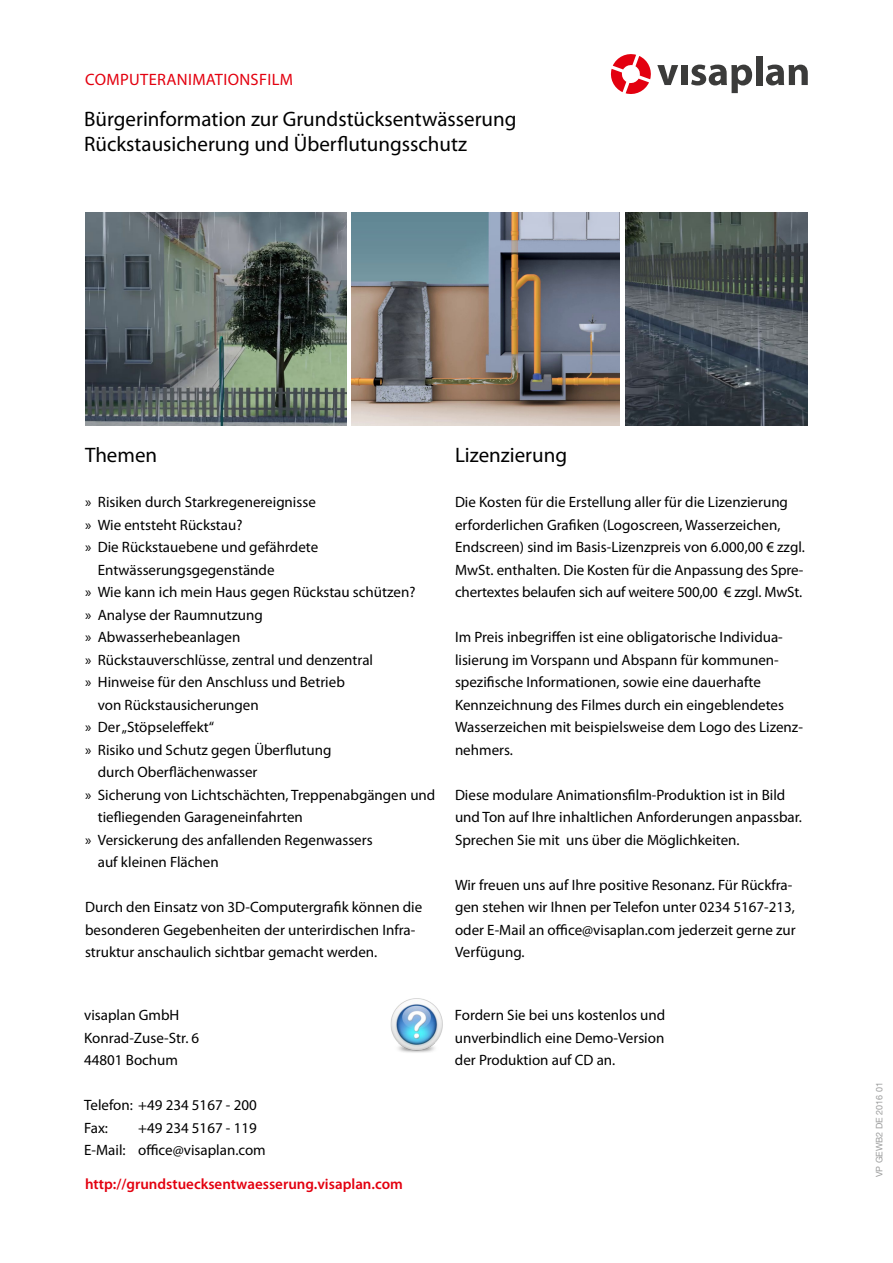
<style>
.page{position:relative;width:893px;height:1263px;background:#fff}
.page>*{position:absolute;margin:0;border:0;box-sizing:border-box;transform-origin:0 0}
.t1{font:21px/25.2px "Myriad Pro";color:#000}
.t2{font:16.5px "Myriad Pro";letter-spacing:.02em;color:#e3000f}
.t3{font:15px/22.5px "Myriad Pro";color:#000}
.t4{font:600 15px "Myriad Pro";color:#e3000f}
.t5{font:9px "Helvetica Neue";color:#9c9d9d}
</style>
<div class="page">
<div style="left:681px;top:65px;width:6px;height:20px;background:#3b3b3a"></div>
<svg style="left:691px;top:65px;width:61px;height:28px"></svg>
<div style="left:756px;top:56px;width:6px;height:29px;background:#3b3b3a"></div>
<svg style="left:766px;top:65px;width:42px;height:20px"></svg>
<svg style="left:610px;top:54px;width:68px;height:40px"></svg>
<img style="left:625px;top:213px;width:183px;height:212px">
<img style="left:352px;top:213px;width:268px;height:212px">
<img style="left:85px;top:213px;width:262px;height:212px">
<img style="left:390px;top:998px;width:53px;height:55px">
<p class="t2" style="left:85px;top:69px;width:65px">Comp utera</p>
<p class="t2" style="left:177px;top:69px;width:20px">nimati</p>
<p class="t2" style="left:228px;top:69px;width:33px">onsfilm</p>
<h1 class="t1" style="left:84px;top:106px;width:434px">Bürgerinformation zur Grundstücksentwässerung<br>Rückstausicherung und Überflutungsschutz</h1>
<h1 class="t1" style="left:85px;top:442px;width:74px">Themen</h1>
<p class="t3" style="left:85px;top:491px;width:232px">» Risiken durch Starkregenereignisse</p>
<p class="t3" style="left:85px;top:513px;width:159px">» Wie entsteht Rückstau?</p>
<p class="t3" style="left:85px;top:536px;width:235px">» Die Rückstauebene und gefährdete</p>
<p class="t3" style="left:98px;top:558px;width:178px">Entwässerungsgegenstände</p>
<p class="t3" style="left:85px;top:581px;width:332px">» Wie kann ich mein Haus gegen Rückstau schützen?</p>
<p class="t3" style="left:85px;top:603px;width:179px">» Analyse der Raumnutzung</p>
<p class="t3" style="left:85px;top:626px;width:157px">» Abwasserhebeanlagen</p>
<p class="t3" style="left:85px;top:648px;width:290px">» Rückstauverschlüsse, zentral und denzentral</p>
<p class="t3" style="left:85px;top:671px;width:261px">» Hinweise für den Anschluss und Betrieb</p>
<p class="t3" style="left:98px;top:693px;width:163px">von Rückstausicherungen</p>
<p class="t3" style="left:85px;top:716px;width:131px">» Der „Stöpseleffekt“</p>
<p class="t3" style="left:85px;top:738px;width:248px">» Risiko und Schutz gegen Überflutung</p>
<p class="t3" style="left:98px;top:761px;width:161px">durch Oberflächenwasser</p>
<p class="t3" style="left:85px;top:783px;width:352px">» Sicherung von Lichtschächten, Treppenabgängen und</p>
<p class="t3" style="left:98px;top:806px;width:207px">tiefliegenden Garageneinfahrten</p>
<p class="t3" style="left:85px;top:828px;width:289px">» Versickerung des anfallenden Regenwassers</p>
<p class="t3" style="left:98px;top:851px;width:122px">auf kleinen Flächen</p>
<p class="t3" style="left:85px;top:896px;width:339px">Durch den Einsatz von 3D-Computergrafik können die besonderen Gegebenheiten der unterirdischen Infra&shy;struktur anschaulich sichtbar gemacht werden.</p>
<p class="t3" style="left:84px;top:1003px;width:117px">visaplan GmbH<br>Konrad-Zuse-Str. 6<br>44801 Bochum</p>
<p class="t3" style="left:84px;top:1093px;width:174px">Telefon: +49 234 5167 - 200<br>Fax:</p>
<p class="t3" style="left:84px;top:1116px;width:183px;text-indent:54px">+49 234 5167 - 119<br>E-Mail: office@visaplan.com</p>
<p class="t4" style="left:85px;top:1174px;width:319px">http://grundstuecksentwaesserung.visaplan.com</p>
<h1 class="t1" style="left:455px;top:442px;width:114px">Lizenzierung</h1>
<p class="t3" style="left:455px;top:491px;width:351px">Die Kosten für die Erstellung aller für die Lizenzierung erforderlichen Grafiken (Logoscreen, Wasserzeichen, Endscreen) sind im Basis-Lizenzpreis von 6.000,00 € zzgl.<br>MwSt. enthalten. Die Kosten für die Anpassung des Spre&shy;chertextes belaufen sich auf weitere 500,00 € zzgl. MwSt.</p>
<p class="t3" style="left:455px;top:626px;width:349px">Im Preis inbegriffen ist eine obligatorische Individua&shy;lisierung im Vorspann und Abspann für kommunen&shy;spezifische Informationen, sowie eine dauerhafte Kennzeichnung des Filmes durch ein eingeblendetes Wasserzeichen mit beispielsweise dem Logo des Lizenz&shy;nehmers.</p>
<p class="t3" style="left:455px;top:783px;width:349px">Diese modulare Animationsfilm-Produktion ist in Bild und Ton auf Ihre inhaltlichen Anforderungen anpassbar.<br>Sprechen Sie mit uns über die Möglichkeiten.</p>
<p class="t3" style="left:455px;top:873px;width:342px">Wir freuen uns auf Ihre positive Resonanz. Für Rückfra&shy;gen stehen wir Ihnen per Telefon unter 0234 5167-213, oder E-Mail an office@visaplan.com jederzeit gerne zur Verfügung.</p>
<p class="t3" style="left:455px;top:1004px;width:212px;text-align:justify">Fordern Sie bei uns kostenlos und unverbindlich eine Demo-Version der Produktion auf CD an.</p>
<p class="t5" style="left:874px;top:1177px;width:97px;rotate:-90deg">VP GEWB2 DE 2016 01</p>
</div>
